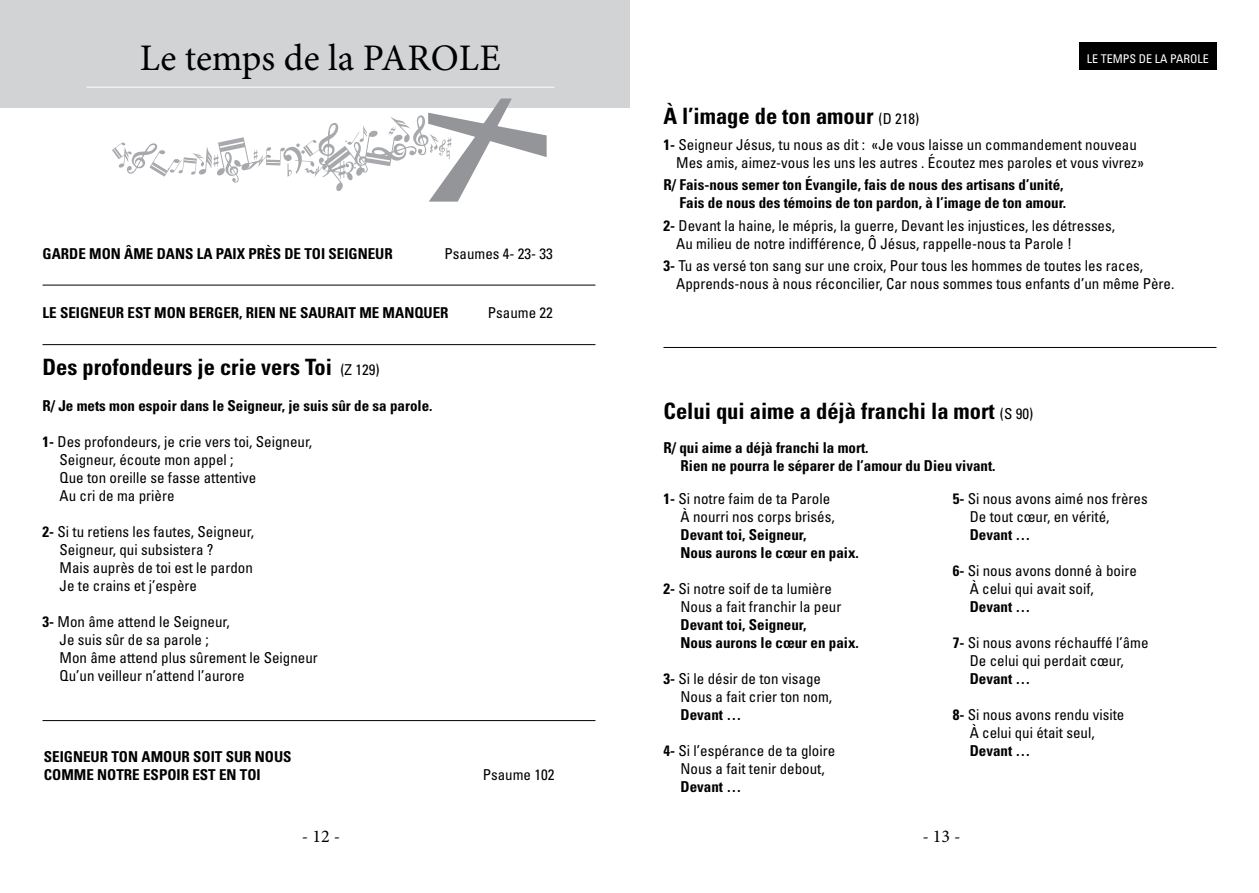
<style>
.page{position:relative;width:1259px;height:893px;background:#fff}
.page>*{position:absolute;margin:0;border:0;box-sizing:border-box;transform-origin:0 0}
.t1{font:37.5px "Minion Pro";color:#000}
.t2{font:700 condensed 22.5px "Univers";color:#000}
.t3{font:18px "Minion Pro";color:#000}
.t4{font:condensed 15px/18px "Univers";color:#000}
.t5{font:700 condensed 15px/18px "Univers";color:#000}
.t6{font:condensed 12px "Univers";color:#fff}
.s1{font-weight:400;font-size:15px}
.s2{font-weight:700}
</style>
<div class="page">
<div style="left:0;top:0;width:629px;height:108px;background:#d1d3d4"></div>
<hr style="left:43px;top:344px;width:552px;height:1px;background:#000">
<hr style="left:43px;top:285px;width:552px;height:1px;background:#000">
<hr style="left:43px;top:720px;width:552px;height:1px;background:#000">
<hr style="left:86px;top:87px;width:468px;height:1px;background:#fff">
<svg style="left:112px;top:99px;width:434px;height:103px"></svg>
<div style="left:1079px;top:43px;width:137px;height:27px;background:#000"></div>
<hr style="left:663px;top:347px;width:553px;height:1px;background:#000">
<h1 class="t1" style="left:140px;top:33px;width:362px">Le temps de la Parole</h1>
<p class="t5" style="left:43px;top:244px;width:352px">GARDE MON ÂME DANS LA PAIX PRÈS DE TOI SEIGNEUR</p>
<p class="t4" style="left:444px;top:244px;width:110px">Psaumes 4- 23- 33</p>
<p class="t5" style="left:43px;top:304px;width:407px">LE SEIGNEUR EST MON BERGER, RIEN NE SAURAIT ME MANQUER</p>
<p class="t4" style="left:488px;top:304px;width:66px">Psaume 22</p>
<h2 class="t2" style="left:43px;top:353px;width:338px">Des profondeurs je crie vers Toi <span class="s1">(Z 129)</span></h2>
<p class="t5" style="left:43px;top:397px;width:391px">R/ Je mets mon espoir dans le Seigneur, je suis sûr de sa parole.</p>
<p class="t4" style="left:60px;top:433px;width:254px;text-indent:-17px"><span class="s2">1-</span> Des profondeurs, je crie vers toi, Seigneur,<br>Seigneur, écoute mon appel ;<br>Que ton oreille se fasse attentive<br>Au cri de ma prière</p>
<p class="t4" style="left:60px;top:523px;width:196px;text-indent:-17px"><span class="s2">2-</span> Si tu retiens les fautes, Seigneur,<br>Seigneur, qui subsistera ?<br>Mais auprès de toi est le pardon<br>Je te crains et j’espère</p>
<p class="t4" style="left:60px;top:613px;width:260px;text-indent:-17px"><span class="s2">3-</span> Mon âme attend le Seigneur,<br>Je suis sûr de sa parole ;<br>Mon âme attend plus sûrement le Seigneur<br>Qu’un veilleur n’attend l’aurore</p>
<p class="t5" style="left:44px;top:748px;width:249px">SEIGNEUR TON AMOUR SOIT SUR NOUS<br>COMME NOTRE ESPOIR EST EN TOI</p>
<p class="t4" style="left:483px;top:766px;width:73px">Psaume 102</p>
<p class="t6" style="left:1086px;top:51px;width:124px">le temps de lA PAROLE</p>
<h2 class="t2" style="left:663px;top:102px;width:257px">À l’image de ton amour <span class="s1">(D 218)</span></h2>
<p class="t4" style="left:676px;top:136px;width:469px;text-indent:-13px"><span class="s2">1-</span> Seigneur Jésus, tu nous as dit : «Je vous laisse un commandement nouveau<br>M es amis, aimez-vous les uns les autres . Écoutez mes paroles et vous vivrez»</p>
<p class="t5" style="left:663px;top:176px;width:404px;text-align:right">R/ Fais-nous semer ton Évangile, fais de nous des artisans d’unité,<br>Fais de nous des témoins de ton pardon, à l’image de ton amour.</p>
<p class="t4" style="left:676px;top:216px;width:440px;text-indent:-13px"><span class="s2">2-</span> Devant la haine, le mépris, la guerre, Devant les injustices, les détresses,<br>Au milieu de notre indifférence, Ô Jésus, rappelle-nous ta Parole !</p>
<p class="t4" style="left:676px;top:256px;width:499px;text-indent:-13px"><span class="s2">3-</span> Tu as versé ton sang sur une croix, Pour tous les hommes de toutes les races,<br>Apprends-nous à nous réconcilier, Car nous sommes tous enfants d’un même Père.</p>
<h2 class="t2" style="left:663px;top:398px;width:371px">Celui qui aime a déjà franchi la mort <span class="s1">(S 90)</span></h2>
<p class="t5" style="left:680px;top:438px;width:316px;text-indent:-17px">R/ qui aime a déjà franchi la mort.<br>Rien ne pourra le séparer de l’amour du Dieu vivant.</p>
<p class="t4" style="left:663px;top:489px;width:173px;text-align:right"><span class="s2">1-</span> Si notre faim de ta Parole<br>À nourri nos corps brisés,</p>
<p class="t5" style="left:680px;top:525px;width:180px">Devant toi, Seigneur,<br>Nous aurons le cœur en paix.</p>
<p class="t4" style="left:680px;top:579px;width:162px;text-indent:-17px"><span class="s2">2-</span> Si notre soif de ta lumière<br>Nous a fait franchir la peur</p>
<p class="t5" style="left:680px;top:615px;width:180px">Devant toi, Seigneur,<br>Nous aurons le cœur en paix.</p>
<p class="t4" style="left:680px;top:669px;width:153px;text-indent:-17px"><span class="s2">3-</span> Si le désir de ton visage<br>Nous a fait crier ton nom,</p>
<p class="t5" style="left:680px;top:705px;width:62px">Devant …</p>
<p class="t4" style="left:663px;top:741px;width:173px;text-align:center"><span class="s2">4-</span> Si l’espérance de ta gloire<br>Nous a fait tenir debout,</p>
<p class="t5" style="left:680px;top:777px;width:62px">Devant …</p>
<p class="t4" style="left:969px;top:489px;width:179px;text-indent:-17px"><span class="s2">5-</span> Si nous avons aimé nos frères<br>De tout cœur, en vérité,</p>
<p class="t5" style="left:969px;top:525px;width:62px">Devant …</p>
<p class="t4" style="left:969px;top:561px;width:169px;text-indent:-17px"><span class="s2">6-</span> Si nous avons donné à boire<br>À celui qui avait soif,</p>
<p class="t5" style="left:969px;top:597px;width:62px">Devant …</p>
<p class="t4" style="left:952px;top:633px;width:197px;text-align:center"><span class="s2">7-</span> Si nous avons réchauffé l’âme<br>De celui qui perdait cœur,</p>
<p class="t5" style="left:969px;top:669px;width:62px">Devant …</p>
<p class="t4" style="left:969px;top:705px;width:156px;text-indent:-17px"><span class="s2">8-</span> Si nous avons rendu visite<br>À celui qui était seul,</p>
<p class="t5" style="left:969px;top:741px;width:62px">Devant …</p>
<p class="t3" style="left:302px;top:824px;width:40px">- 12 -</p>
<p class="t3" style="left:922px;top:824px;width:40px">- 13 -</p>
</div>
